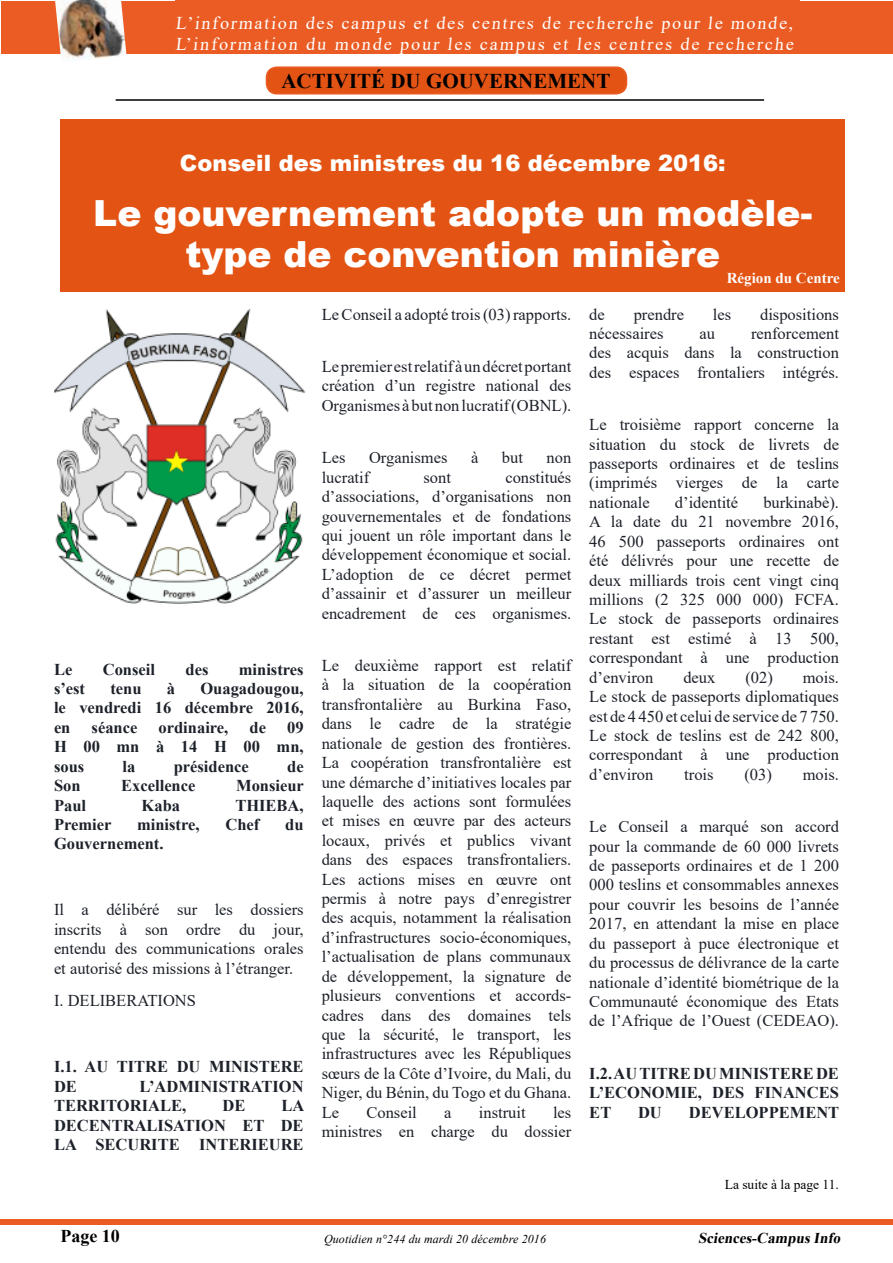
<style>
.page{position:relative;width:893px;height:1263px;background:#fff}
.page>*{position:absolute;margin:0;border:0;box-sizing:border-box;transform-origin:0 0}
.t1{font:900 36px/40.5px "Arial";color:#fff;text-align:center}
.t2{font:900 22.5px "Arial";color:#fff}
.t3{font:700 21px "Times New Roman";color:#000}
.t4{font:18px/21.6px "Times New Roman";letter-spacing:.105em;color:#fff}
.t5{font:700 18px "Times New Roman";color:#000}
.t6{font:16.5px/19.4px "Times New Roman";color:#1d2129;text-align:justify}
.t7{font:700 16.5px/19.4px "Times New Roman";color:#1d2129;text-align:justify}
.t8{font:italic 700 15px "Times New Roman";color:#000}
.t9{font:700 15px "Times New Roman";color:#fff}
.t10{font:13.5px "Times New Roman";color:#000}
.t11{font:italic 12px "Times New Roman";letter-spacing:.01em;color:#000}
</style>
<div class="page">
<div style="left:1px;top:1219px;width:892px;height:6px;background:#ea5c24"></div>
<hr style="left:116px;top:99px;width:648px;height:2px;background:#000">
<div style="left:1px;top:1px;width:892px;height:53px;background:#ea5c24"></div>
<img style="left:55px;top:0;width:72px;height:61px">
<div style="left:175px;top:0;width:625px;height:53px;background:#ea5c24"></div>
<div style="left:266px;top:67px;width:360px;height:27px;background:#e35414;border-radius:10px"></div>
<div style="left:266px;top:66px;width:361px;height:29px;border:2px solid #ea5c24;border-radius:10px"></div>
<div style="left:60px;top:119px;width:785px;height:173px;background:#e35414"></div>
<img style="left:54px;top:308px;width:251px;height:296px">
<p class="t4" style="left:175px;top:11px;width:622px">L’information des campus et des centres de recherche pour le monde,<br>L’information du monde pour les campus et les centres de recherche</p>
<p class="t3" style="left:281px;top:65px;width:331px">ACTIVITÉ DU GOUVERNEMENT</p>
<h2 class="t2" style="left:180px;top:146px;width:547px">Conseil des ministres du 16 décembre 2016:</h2>
<h1 class="t1" style="left:93px;top:192px;width:720px">Le gouvernement adopte un modèle&shy;type de convention minière</h1>
<p class="t9" style="left:727px;top:268px;width:115px">Région du Centre</p>
<p class="t7" style="left:54px;top:659px;width:20px">Le</p>
<p class="t7" style="left:103px;top:659px;width:54px">Conseil</p>
<p class="t7" style="left:185px;top:659px;width:24px">des</p>
<p class="t7" style="left:239px;top:659px;width:66px">ministres</p>
<p class="t7" style="left:54px;top:678px;width:33px">s’est</p>
<p class="t7" style="left:110px;top:678px;width:33px">tenu</p>
<p class="t7" style="left:167px;top:678px;width:10px">à</p>
<p class="t7" style="left:54px;top:678px;width:251px;text-indent:146px">Ouagadougou, le vendredi 16 décembre 2016, en</p>
<p class="t7" style="left:92px;top:717px;width:47px">séance</p>
<p class="t7" style="left:159px;top:717px;width:71px">ordinaire,</p>
<p class="t7" style="left:250px;top:717px;width:18px">de</p>
<p class="t7" style="left:54px;top:717px;width:251px;text-indent:233px">09<br>H 00 mn à 14 H 00 mn, sous</p>
<p class="t7" style="left:123px;top:756px;width:14px">la</p>
<p class="t7" style="left:174px;top:756px;width:77px">présidence</p>
<p class="t7" style="left:287px;top:756px;width:18px">de</p>
<p class="t7" style="left:54px;top:775px;width:28px">Son</p>
<p class="t7" style="left:121px;top:775px;width:76px">Excellence</p>
<p class="t7" style="left:236px;top:775px;width:69px">Monsieur</p>
<p class="t7" style="left:54px;top:795px;width:34px">Paul</p>
<p class="t7" style="left:142px;top:795px;width:40px">Kaba</p>
<p class="t7" style="left:235px;top:795px;width:70px">THIEBA,</p>
<p class="t7" style="left:54px;top:814px;width:59px">Premier</p>
<p class="t7" style="left:137px;top:814px;width:64px">ministre,</p>
<p class="t7" style="left:225px;top:814px;width:35px">Chef</p>
<p class="t7" style="left:285px;top:814px;width:20px">du</p>
<p class="t7" style="left:54px;top:834px;width:111px">Gouvernement.</p>
<p class="t6" style="left:54px;top:899px;width:251px">Il a délibéré sur les dossiers inscrits à son ordre du jour, entendu des communications orales et autorisé des missions à l’étranger.</p>
<p class="t6" style="left:54px;top:991px;width:144px">I. DELIBERATIONS</p>
<p class="t7" style="left:54px;top:1056px;width:251px">I.1. AU TITRE DU MINISTERE<br>DE</p>
<p class="t7" style="left:54px;top:1076px;width:251px;text-indent:86px">L’ADMINISTRATION<br>TERRITORIALE,</p>
<p class="t7" style="left:54px;top:1095px;width:252px;text-indent:228px">LA DECENTRALISATION ET DE LA SECURITE INTERIEURE</p>
<p class="t7" style="left:222px;top:1095px;width:24px">DE</p>
<p class="t6" style="left:322px;top:304px;width:251px">Le Conseil a adopté trois (03) rapports.</p>
<p class="t6" style="left:322px;top:356px;width:251px">Le premier est relatif à un décret portant création d’un registre national des Organismes à but non lucratif (OBNL).</p>
<p class="t6" style="left:322px;top:447px;width:25px">Les</p>
<p class="t6" style="left:369px;top:447px;width:80px">Organismes</p>
<p class="t6" style="left:471px;top:447px;width:9px">à</p>
<p class="t6" style="left:502px;top:447px;width:23px">but</p>
<p class="t6" style="left:547px;top:447px;width:26px">non</p>
<p class="t6" style="left:322px;top:467px;width:49px">lucratif</p>
<p class="t6" style="left:424px;top:467px;width:29px">sont</p>
<p class="t6" style="left:322px;top:467px;width:251px;text-indent:184px">constitués d’associations, d’organisations non gouvernementales et de fondations qui jouent un rôle important dans le développement économique et social.<br>L’adoption de ce décret permet d’assainir et d’assurer un meilleur encadrement de ces organismes.</p>
<p class="t6" style="left:322px;top:655px;width:251px">Le deuxième rapport est relatif à la situation de la coopération transfrontalière au Burkina Faso, dans le cadre de la stratégie nationale de gestion des frontières.<br>La coopération transfrontalière est une démarche d’initiatives locales par laquelle des actions sont formulées et mises en œuvre par des acteurs locaux, privés et publics vivant dans des espaces transfrontaliers.<br>Les actions mises en œuvre ont permis à notre pays d’enregistrer des acquis, notamment la réalisation d’infrastructures socio-économiques, l’actualisation de plans communaux de développement, la signature de plusieurs conventions et accords&shy;cadres dans des domaines tels que la sécurité, le transport, les infrastructures avec les Républiques sœurs de la Côte d’Ivoire, du Mali, du Niger, du Bénin, du Togo et du Ghana.<br>Le</p>
<p class="t6" style="left:322px;top:1102px;width:251px;text-align:right">les<br>ministres en charge du dossier</p>
<p class="t6" style="left:366px;top:1102px;width:52px">Conseil</p>
<p class="t6" style="left:444px;top:1102px;width:9px">a</p>
<p class="t6" style="left:479px;top:1102px;width:48px">instruit</p>
<p class="t6" style="left:589px;top:304px;width:17px">de</p>
<p class="t6" style="left:634px;top:304px;width:52px">prendre</p>
<p class="t6" style="left:713px;top:304px;width:20px">les</p>
<p class="t6" style="left:760px;top:304px;width:80px">dispositions</p>
<p class="t6" style="left:589px;top:323px;width:76px">nécessaires</p>
<p class="t6" style="left:699px;top:323px;width:17px">au</p>
<p class="t6" style="left:589px;top:323px;width:251px;text-indent:162px">renforcement des acquis dans la construction des espaces frontaliers intégrés.</p>
<p class="t6" style="left:589px;top:414px;width:251px">Le troisième rapport concerne la situation du stock de livrets de passeports ordinaires et de teslins (imprimés vierges de la carte nationale</p>
<p class="t6" style="left:589px;top:492px;width:251px;text-indent:174px">burkinabè).<br>A la date du 21 novembre 2016, 46 500 passeports ordinaires ont été délivrés pour une recette de deux milliards trois cent vingt cinq millions (2 325 000 000) FCFA.<br>Le stock de passeports ordinaires restant est estimé à 13 500, correspondant à une production d’environ</p>
<p class="t6" style="left:675px;top:492px;width:65px">d’identité</p>
<p class="t6" style="left:589px;top:667px;width:251px;text-indent:213px">mois.<br>Le stock de passeports diplomatiques est de 4 450 et celui de service de 7 750.<br>Le stock de teslins est de 242 800, correspondant à une production d’environ</p>
<p class="t6" style="left:683px;top:667px;width:34px">deux</p>
<p class="t6" style="left:745px;top:667px;width:29px">(02)</p>
<p class="t6" style="left:684px;top:764px;width:31px">trois</p>
<p class="t6" style="left:744px;top:764px;width:29px">(03)</p>
<p class="t6" style="left:803px;top:764px;width:38px">mois.</p>
<p class="t6" style="left:589px;top:816px;width:251px">Le Conseil a marqué son accord pour la commande de 60 000 livrets de passeports ordinaires et de 1 200<br>000 teslins et consommables annexes pour couvrir les besoins de l’année 2017, en attendant la mise en place du passeport à puce électronique et du processus de délivrance de la carte nationale d’identité biométrique de la Communauté économique des Etats de l’Afrique de l’Ouest (CEDEAO).</p>
<p class="t7" style="left:589px;top:1063px;width:251px">I.2. AU TITRE DU MINISTERE DE L’ECONOMIE, DES FINANCES ET</p>
<p class="t7" style="left:638px;top:1102px;width:25px">DU</p>
<p class="t7" style="left:689px;top:1102px;width:152px">DEVELOPPEMENT</p>
<p class="t10" style="left:725px;top:1174px;width:116px">La suite à la page 11.</p>
<p class="t5" style="left:60px;top:1223px;width:61px">Page 10</p>
<p class="t11" style="left:324px;top:1231px;width:224px">Quotidien n°244 du mardi 20 décembre 2016</p>
<p class="t8" style="left:698px;top:1227px;width:147px">Sciences-CampusInfo</p>
</div>
